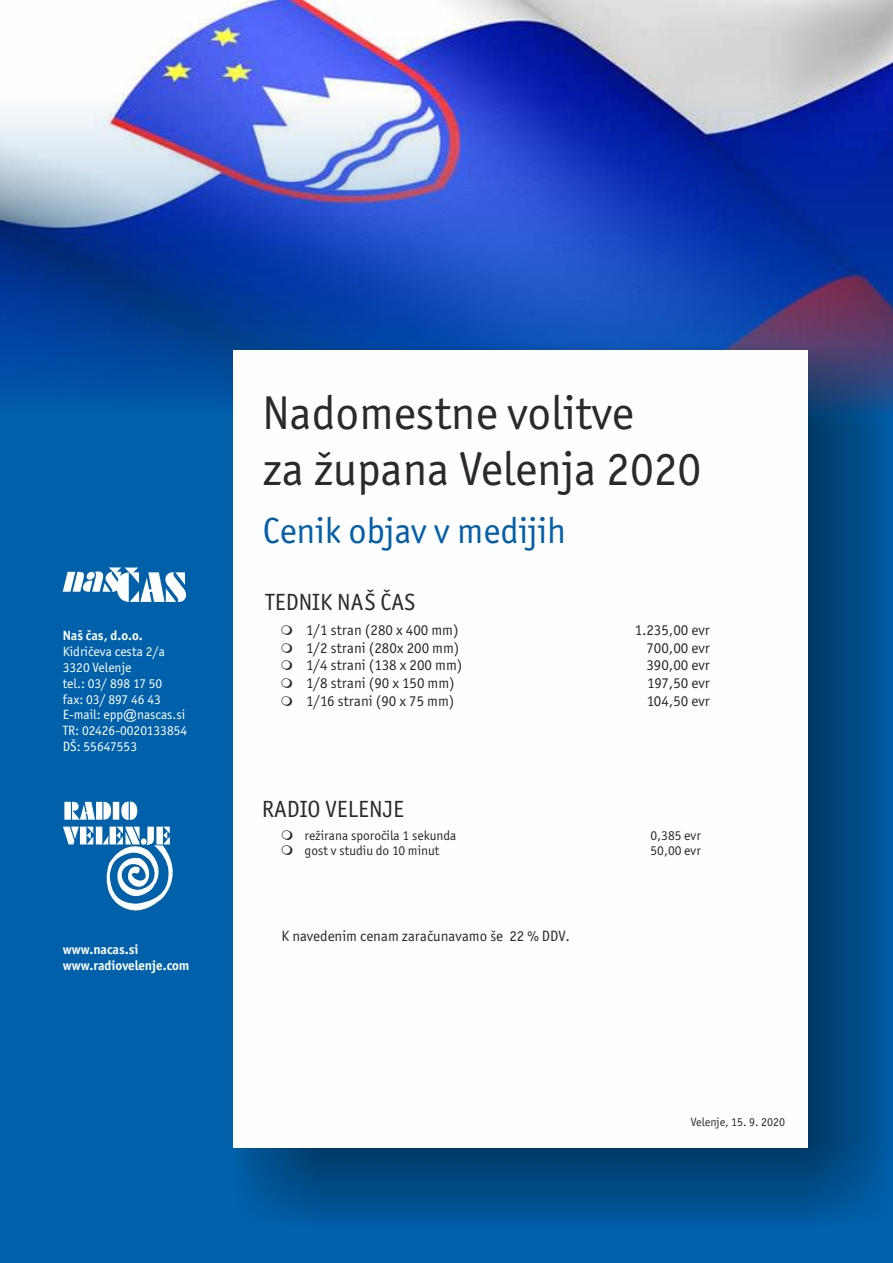
<style>
.page{position:relative;width:893px;height:1263px;background:#0060aa}
.page>*{position:absolute;margin:0;border:0;box-sizing:border-box;transform-origin:0 0}
.t1{font:47.55px/55.8px "Officina San Itc TEE";color:#2b2a29}
.t2{font:36.45px "Officina San Itc TEE";color:#0060aa}
.t3{font:23.55px "Officina San Itc TEE";color:#2b2a29}
.t4{font:15px "Officina San Itc TEE";color:#2b2a29}
.t5{font:13.5px/15.8px "Officina San Itc TEE";color:#fefefe}
.t6{font:13.5px "Officina San Itc TEE";color:#2b2a29}
.t7{font:700 13.5px/16.5px "Officina San Itc TEE";color:#fefefe}
.t8{font:12px "Officina San Itc TEE";color:#2b2a29}
.s1{font-family:"Arial"}
</style>
<div class="page">
<svg style="left:63px;top:801px;width:110px;height:110px"></svg>
<img style="left:0;top:0;width:893px;height:399px">
<div style="left:232px;top:343px;width:661px;height:884px;background:#2b2a29;opacity:.49"></div>
<div style="left:233px;top:350px;width:575px;height:797px;background:#fefefe"></div>
<svg style="left:63px;top:567px;width:123px;height:35px"></svg>
<p class="t7" style="left:63px;top:629px;width:82px">Naš èas, d.o.o.</p>
<p class="t5" style="left:63px;top:645px;width:126px">Kidrièeva cesta 2/a<br>3320 Velenje<br>tel.: 03/ 898 17 50<br>fax: 03/ 897 46 43<br>E-mail: epp<span class="s1">@</span>nascas.si<br>TR: 02426-0020133854<br>DŠ: 55647553</p>
<p class="t7" style="left:63px;top:942px;width:128px">www.nacas.si www.radiovelenje.com</p>
<h1 class="t1" style="left:263px;top:389px;width:440px">Nadomestne volitve<br>za župana Velenja 2020</h1>
<h2 class="t2" style="left:263px;top:516px;width:305px">Cenik objav v medijih</h2>
<h3 class="t3" style="left:265px;top:593px;width:152px">TEDNIK NA Š ÈAS</h3>
<p class="t4" style="left:306px;top:624px;width:154px">1/1 stran (280 x 400 mm)</p>
<p class="t4" style="left:635px;top:624px;width:77px">1.235,00 evr</p>
<p class="t4" style="left:306px;top:642px;width:155px">1/2 strani (280x 200 mm)</p>
<p class="t4" style="left:646px;top:642px;width:65px">700,00 evr</p>
<p class="t4" style="left:306px;top:659px;width:158px">1/4 strani (138 x 200 mm)</p>
<p class="t4" style="left:646px;top:659px;width:65px">390,00 evr</p>
<p class="t4" style="left:306px;top:677px;width:150px">1/8 strani (90 x 150 mm)</p>
<p class="t4" style="left:647px;top:677px;width:64px">197,50 evr</p>
<p class="t4" style="left:306px;top:694px;width:150px">1/16 strani (90 x 75 mm)</p>
<p class="t4" style="left:647px;top:694px;width:65px">104,50 evr</p>
<h3 class="t3" style="left:262px;top:800px;width:144px">RADIO VELENJE</h3>
<p class="t6" style="left:305px;top:829px;width:153px">režirana sporoèila 1 sekunda</p>
<p class="t6" style="left:650px;top:829px;width:52px">0,385 evr</p>
<p class="t6" style="left:305px;top:845px;width:136px">gost v studiu do 10 minut</p>
<p class="t6" style="left:650px;top:845px;width:52px">50,00 evr</p>
<p class="t4" style="left:281px;top:930px;width:290px">K navedenim cenam zaraèunavamo še 22 % DDV.</p>
<p class="t8" style="left:691px;top:1117px;width:96px">Velenje, 15. 9. 2020</p>
</div>
